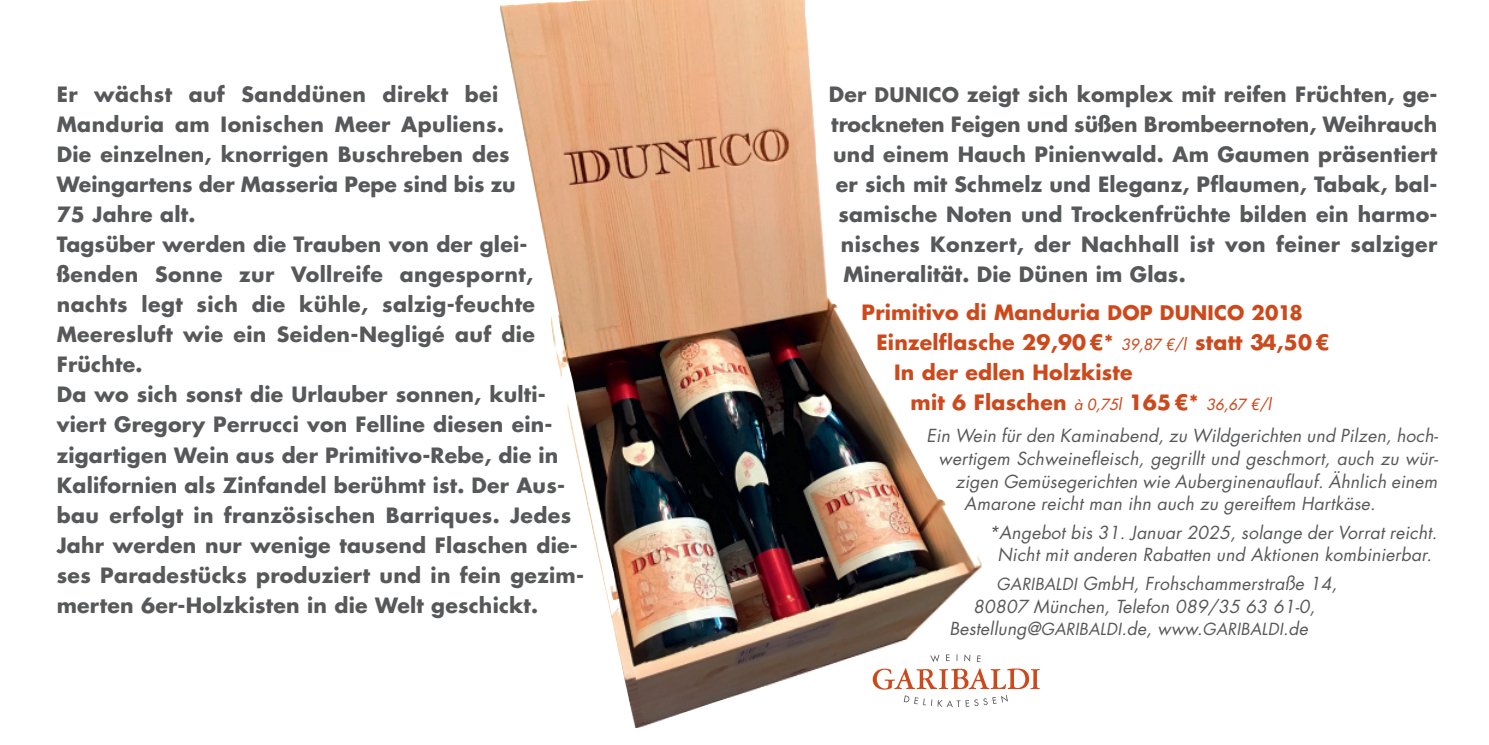
<style>
.page{position:relative;width:1489px;height:745px;background:#fff}
.page>*{position:absolute;margin:0;border:0;box-sizing:border-box;transform-origin:0 0}
.t1{font:700 20.5px/30px "Futura Std";letter-spacing:.01em;color:#57585a}
.t2{font:700 20.5px "Futura Std";letter-spacing:.01em;color:#cd491c}
.t3{font:italic 17.5px/22.5px "Futura Std";letter-spacing:.01em;color:#57585a;text-align:center}
.s1{font-size:19.5px}
.s2{font-weight:500;font-style:italic;font-size:15px}
.s3{font-size:16.25px}
</style>
<div class="page">
<svg style="left:981px;top:668px;width:58px;height:38px"></svg>
<img style="left:500px;top:0;width:481px;height:727px">
<p class="t1" style="left:57px;top:81px;width:460px">Er wächst auf Sanddünen direkt bei Manduria am Ionischen Meer Apuliens.<br>Die einzelnen, knorrigen Buschreben des Weingartens der Masseria Pepe sind bis zu 75 Jahre alt.</p>
<p class="t1" style="left:57px;top:231px;width:480px">Tagsüber werden die Trauben von der glei&shy;ßenden Sonne zur Vollreife angespornt, nachts legt sich die kühle, salzig-feuchte Meeresluft wie ein Seiden-Negligé auf die Früchte.</p>
<p class="t1" style="left:57px;top:381px;width:529px">Da wo sich sonst die Urlauber sonnen, kulti&shy;viert Gregory Perrucci von Felline diesen ein&shy;zigartigen Wein aus der Primitivo-Rebe, die in Kalifornien als Zinfandel berühmt ist. Der Aus&shy;bau erfolgt in französischen Barriques. Jedes Jahr werden nur wenige tausend Flaschen die&shy;ses Paradestücks produziert und in fein gezim&shy;merten 6er-Holzkisten in die Welt geschickt.</p>
<p class="t1" style="left:828px;top:81px;width:610px">Der <span class="s1">DUNICO</span> zeigt sich komplex mit reifen Früchten, ge-</p>
<p class="t1" style="left:831px;top:111px;width:607px">trockneten Feigen und süßen Brombeernoten, Weihrauch</p>
<p class="t1" style="left:833px;top:141px;width:605px">und einem Hauch Pinienwald. Am Gaumen präsentiert</p>
<p class="t1" style="left:835px;top:171px;width:603px">er sich mit Schmelz und Eleganz, Pflaumen, Tabak, bal-</p>
<p class="t1" style="left:838px;top:201px;width:600px">samische Noten und Trockenfrüchte bilden ein harmo-</p>
<p class="t1" style="left:840px;top:231px;width:598px">nisches Konzert, der Nachhall ist von feiner salziger</p>
<p class="t1" style="left:843px;top:261px;width:344px">Mineralität. Die Dünen im Glas.</p>
<p class="t2" style="left:861px;top:302px;width:442px">Primitivo di Manduria <span class="s1">DOP DUNICO 2018</span></p>
<p class="t2" style="left:876px;top:332px;width:454px">Einzelflasche 29,90€* <span class="s2">39,87 €/l</span> statt 34,50€</p>
<p class="t2" style="left:894px;top:362px;width:240px">In der edlen Holzkiste</p>
<p class="t2" style="left:910px;top:392px;width:362px">mit 6 Flaschen <span class="s2">à 0,75l</span> 165€* <span class="s2">36,67 €/l</span></p>
<p class="t3" style="left:926px;top:426px;width:513px">Ein Wein für den Kaminabend, zu Wildgerichten und Pilzen, hoch-</p>
<p class="t3" style="left:938px;top:448px;width:501px">wertigem Schweinefleisch, gegrillt und geschmort, auch zu wür-</p>
<p class="t3" style="left:955px;top:471px;width:483px">zigen Gemüsegerichten wie Auberginenauflauf. Ähnlich einem</p>
<p class="t3" style="left:964px;top:493px;width:412px">Amarone reicht man ihn auch zu gereiftem Hartkäse.</p>
<p class="t3" style="left:988px;top:522px;width:450px">*Angebot bis 31. Januar 2025, solange der Vorrat reicht.<br>Nicht mit anderen Rabatten und Aktionen kombinierbar.</p>
<p class="t3" style="left:996px;top:573px;width:342px"><span class="s3">GARIBALDI</span> GmbH, Frohschammerstraße 14,</p>
<p class="t3" style="left:973px;top:596px;width:343px">80807 München, Telefon 089/35 63 61-0,</p>
<p class="t3" style="left:949px;top:618px;width:360px">Bestellung@<span class="s3">GARIBALDI</span>.de, www.<span class="s3">GARIBALDI</span>.de</p>
</div>
